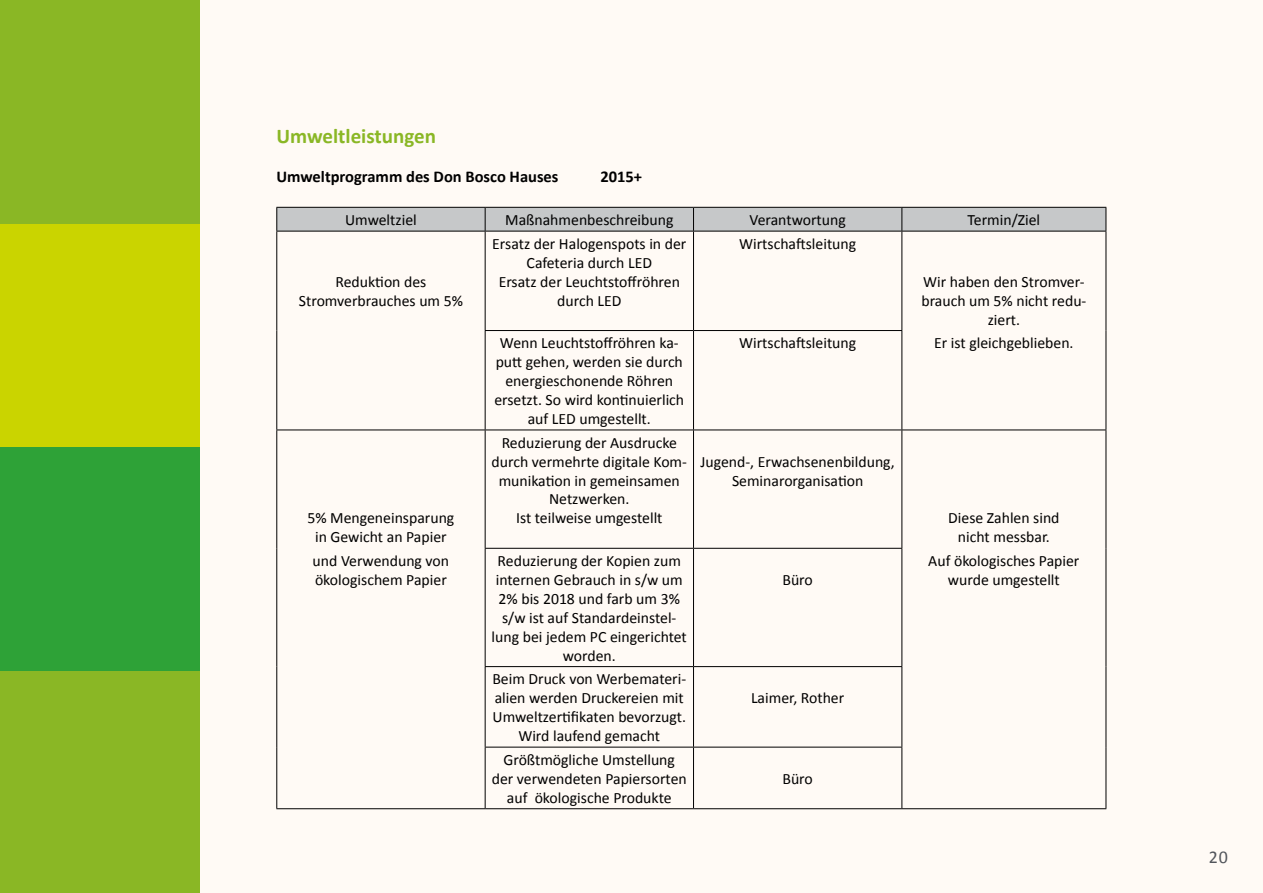
<style>
.page{position:relative;width:1263px;height:893px;background:#fff}
.page>*{position:absolute;margin:0;border:0;box-sizing:border-box;transform-origin:0 0}
.t1{font:700 21px "Calibri";color:#8ab725}
.t2{font:18px "Calibri";color:#52555b}
.t3{font:700 16.5px "Calibri";color:#000}
.t4{font:15.75px/18.9px "Calibri";color:#000;text-align:center}
</style>
<div class="page">
<div style="left:1px;top:0;width:1262px;height:893px;background:#fffaf5"></div>
<div style="left:0;top:0;width:200px;height:224px;background:#8ab725"></div>
<div style="left:0;top:224px;width:200px;height:224px;background:#cad400"></div>
<div style="left:0;top:448px;width:200px;height:223px;background:#2ea237"></div>
<div style="left:0;top:671px;width:200px;height:222px;background:#8ab725"></div>
<svg style="left:276px;top:207px;width:830px;height:24px;background:#bbbdbe"></svg>
<hr style="left:276px;top:231px;width:209px;height:1px;background:#000">
<hr style="left:276px;top:231px;width:1px;height:100px;background:#000">
<hr style="left:485px;top:231px;width:208px;height:1px;background:#000">
<hr style="left:485px;top:231px;width:1px;height:99px;background:#000">
<hr style="left:693px;top:231px;width:209px;height:1px;background:#000">
<hr style="left:693px;top:231px;width:1px;height:99px;background:#000">
<hr style="left:902px;top:231px;width:204px;height:1px;background:#000">
<hr style="left:901px;top:231px;width:1px;height:99px;background:#000">
<hr style="left:1105px;top:231px;width:1px;height:100px;background:#000">
<hr style="left:276px;top:331px;width:1px;height:99px;background:#000">
<hr style="left:485px;top:330px;width:208px;height:1px;background:#000">
<hr style="left:485px;top:331px;width:1px;height:99px;background:#000">
<hr style="left:693px;top:330px;width:209px;height:1px;background:#000">
<hr style="left:693px;top:331px;width:1px;height:99px;background:#000">
<hr style="left:901px;top:331px;width:1px;height:99px;background:#000">
<hr style="left:1105px;top:331px;width:1px;height:99px;background:#000">
<hr style="left:276px;top:430px;width:209px;height:1px;background:#000">
<hr style="left:276px;top:430px;width:1px;height:118px;background:#000">
<hr style="left:485px;top:430px;width:208px;height:1px;background:#000">
<hr style="left:485px;top:430px;width:1px;height:118px;background:#000">
<hr style="left:693px;top:430px;width:209px;height:1px;background:#000">
<hr style="left:693px;top:430px;width:1px;height:118px;background:#000">
<hr style="left:902px;top:430px;width:204px;height:1px;background:#000">
<hr style="left:901px;top:430px;width:1px;height:118px;background:#000">
<hr style="left:1105px;top:430px;width:1px;height:118px;background:#000">
<hr style="left:276px;top:548px;width:1px;height:119px;background:#000">
<hr style="left:485px;top:548px;width:208px;height:1px;background:#000">
<hr style="left:485px;top:549px;width:1px;height:117px;background:#000">
<hr style="left:693px;top:548px;width:209px;height:1px;background:#000">
<hr style="left:693px;top:549px;width:1px;height:117px;background:#000">
<hr style="left:901px;top:549px;width:1px;height:117px;background:#000">
<hr style="left:1105px;top:548px;width:1px;height:119px;background:#000">
<hr style="left:276px;top:667px;width:1px;height:80px;background:#000">
<hr style="left:485px;top:666px;width:208px;height:1px;background:#000">
<hr style="left:485px;top:667px;width:1px;height:80px;background:#000">
<hr style="left:693px;top:666px;width:209px;height:1px;background:#000">
<hr style="left:693px;top:667px;width:1px;height:80px;background:#000">
<hr style="left:901px;top:667px;width:1px;height:80px;background:#000">
<hr style="left:1105px;top:667px;width:1px;height:80px;background:#000">
<hr style="left:276px;top:747px;width:1px;height:61px;background:#000">
<hr style="left:485px;top:747px;width:208px;height:1px;background:#000">
<hr style="left:485px;top:747px;width:1px;height:61px;background:#000">
<hr style="left:693px;top:747px;width:209px;height:1px;background:#000">
<hr style="left:693px;top:747px;width:1px;height:61px;background:#000">
<hr style="left:901px;top:747px;width:1px;height:61px;background:#000">
<hr style="left:1105px;top:747px;width:1px;height:61px;background:#000">
<hr style="left:276px;top:808px;width:209px;height:1px;background:#000">
<hr style="left:485px;top:808px;width:208px;height:1px;background:#000">
<hr style="left:693px;top:808px;width:209px;height:1px;background:#000">
<hr style="left:902px;top:808px;width:204px;height:1px;background:#000">
<h1 class="t1" style="left:276px;top:123px;width:161px">Umweltleistungen</h1>
<p class="t3" style="left:276px;top:166px;width:284px">Umweltprogramm des Don Bosco Hauses</p>
<p class="t3" style="left:600px;top:166px;width:43px">2015+</p>
<p class="t4" style="left:345px;top:210px;width:73px">Umweltziel</p>
<p class="t4" style="left:505px;top:210px;width:170px">Maßnahmenbeschreibung</p>
<p class="t4" style="left:749px;top:210px;width:98px">Verantwortung</p>
<p class="t4" style="left:968px;top:210px;width:74px">Termin/Ziel</p>
<p class="t4" style="left:299px;top:272px;width:166px">Reduktion des<br>Stromverbrauches um 5%</p>
<p class="t4" style="left:307px;top:509px;width:148px">5% Mengeneinsparung in Gewicht an Papier</p>
<p class="t4" style="left:492px;top:234px;width:196px">Ersatz der Halogenspots in der<br>Cafeteria durch LED<br>Ersatz der Leuchtstoffröhren durch LED</p>
<p class="t4" style="left:739px;top:234px;width:119px">Wirtschaftsleitung</p>
<p class="t4" style="left:921px;top:272px;width:166px">Wir haben den Stromver&shy;brauch um 5% nicht redu&shy;ziert.</p>
<p class="t4" style="left:494px;top:334px;width:191px">Wenn Leuchtstoffröhren ka&shy;putt gehen, werden sie durch energieschonende Röhren ersetzt. So wird kontinuierlich auf LED umgestellt.</p>
<p class="t4" style="left:739px;top:334px;width:119px">Wirtschaftsleitung</p>
<p class="t4" style="left:934px;top:334px;width:141px">Er ist gleichgeblieben.</p>
<p class="t4" style="left:492px;top:433px;width:197px">Reduzierung der Ausdrucke durch vermehrte digitale Kom&shy;munikation in gemeinsamen<br>Netzwerken.<br>Ist teilweise umgestellt</p>
<p class="t4" style="left:700px;top:452px;width:196px">Jugend-, Erwachsenenbildung,<br>Seminarorganisation</p>
<p class="t4" style="left:948px;top:509px;width:113px">Diese Zahlen sind nicht messbar.</p>
<p class="t4" style="left:313px;top:551px;width:138px;text-align:left">und Verwendung von ökologischem Papier</p>
<p class="t4" style="left:492px;top:551px;width:197px">Reduzierung der Kopien zum internen Gebrauch in s/w um<br>2% bis 2018 und farb um 3% s/w ist auf Standardeinstel&shy;lung bei jedem PC eingerichtet worden.</p>
<p class="t4" style="left:492px;top:670px;width:195px">Beim Druck von Werbemateri&shy;alien werden Druckereien mit<br>Umweltzertifikaten bevorzugt.<br>Wird laufend gemacht</p>
<p class="t4" style="left:492px;top:750px;width:197px">Größtmögliche Umstellung der verwendeten Papiersorten auf ökologische Produkte</p>
<p class="t4" style="left:782px;top:570px;width:32px">Büro</p>
<p class="t4" style="left:751px;top:689px;width:95px">Laimer, Rother</p>
<p class="t4" style="left:782px;top:769px;width:32px">Büro</p>
<p class="t4" style="left:928px;top:551px;width:153px">Auf ökologisches Papier wurde umgestellt</p>
<p class="t2" style="left:1209px;top:845px;width:21px">20</p>
</div>
